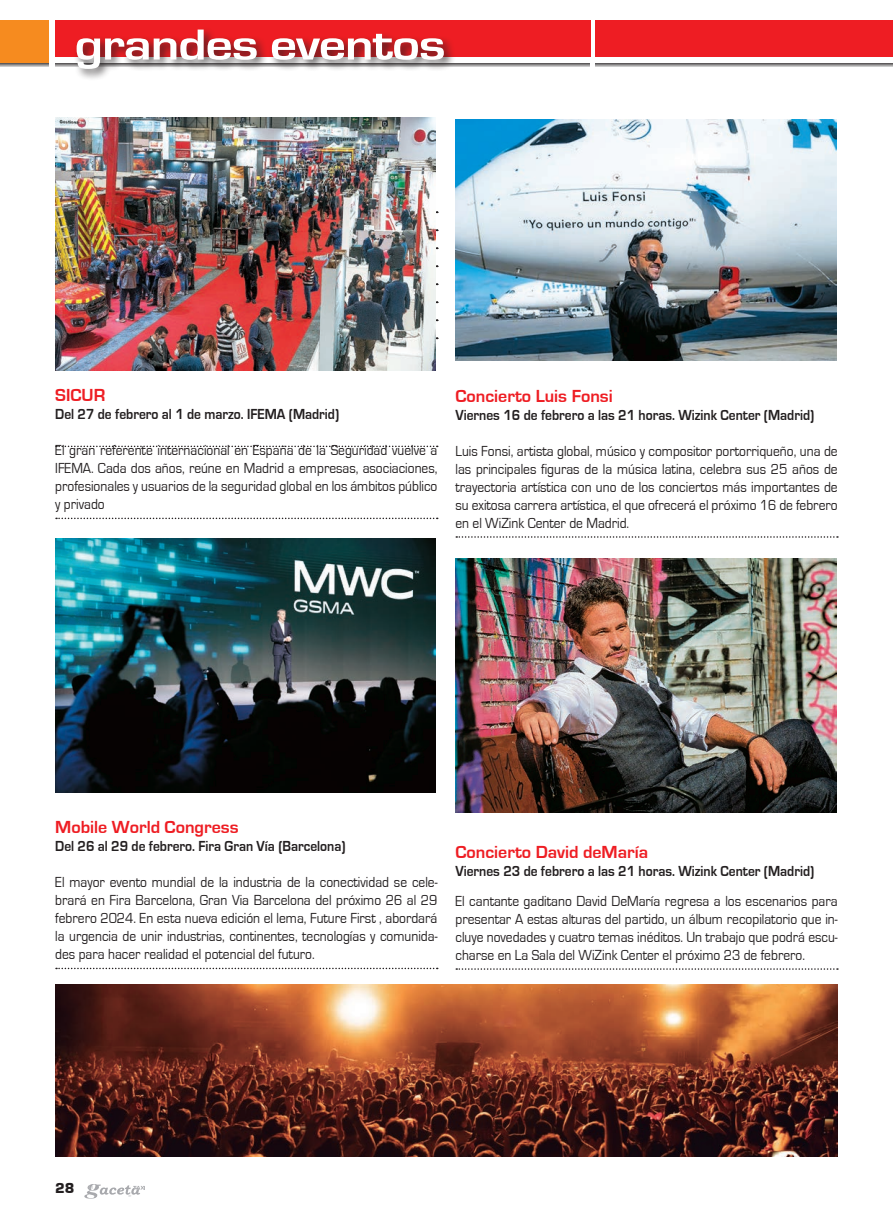
<style>
.page{position:relative;width:893px;height:1212px;background:#fff}
.page>*{position:absolute;margin:0;border:0;box-sizing:border-box;transform-origin:0 0}
.t1{font:700 45px "Eurostile";letter-spacing:-.02em;color:#fff;scale:1.2 1}
.t2{font:700 18px "Eurostile";color:#ee1d23}
.t3{font:15px/18px "Eurostile";color:#231f20;text-align:justify;scale:.9 1}
.t4{font:700 15px "Eurostile";color:#231f20;scale:.9 1}
.t5{font:900 15px "Eurostile";color:#231f20}
</style>
<div class="page">
<svg style="left:84px;top:1184px;width:60px;height:15px"></svg>
<svg style="left:595px;top:63px;width:298px;height:4px"></svg>
<div style="left:55px;top:21px;width:535px;height:37px;background:#ee1d23"></div>
<svg style="left:0;top:63px;width:49px;height:4px"></svg>
<div style="left:0;top:21px;width:49px;height:42px;background:#f68b1f"></div>
<div style="left:595px;top:21px;width:298px;height:38px;background:#ee1d23"></div>
<div style="left:595px;top:57px;width:298px;height:6px;background:#fff"></div>
<svg style="left:55px;top:63px;width:534px;height:4px"></svg>
<div style="left:55px;top:57px;width:534px;height:6px;background:#fff"></div>
<div style="left:73px;top:26px;width:383px;height:55px;background:#231f20;opacity:.75"></div>
<svg style="left:56px;top:446px;width:382px;height:1px"></svg>
<svg style="left:56px;top:518px;width:382px;height:1px"></svg>
<svg style="left:56px;top:968px;width:382px;height:1px"></svg>
<img style="left:55px;top:117px;width:381px;height:254px">
<img style="left:55px;top:538px;width:381px;height:254px">
<svg style="left:456px;top:536px;width:382px;height:2px"></svg>
<svg style="left:456px;top:968px;width:382px;height:2px"></svg>
<img style="left:455px;top:119px;width:381px;height:242px">
<img style="left:455px;top:559px;width:381px;height:254px">
<img style="left:55px;top:984px;width:783px;height:173px">
<h1 class="t1" style="left:75px;top:20px;width:311px">grandes eventos</h1>
<p class="t2" style="left:55px;top:385px;width:52px">SICUR</p>
<p class="t4" style="left:55px;top:406px;width:317px">Del 27 de febrero al 1 de marzo. IFEMA (Madrid)</p>
<p class="t3" style="left:55px;top:441px;width:426px">El gran referente internacional en España de la Seguridad vuelve a IFEMA. Cada dos años, reúne en Madrid a empresas, asociaciones, profesionales y usuarios de la seguridad global en los ámbitos público y privado</p>
<p class="t2" style="left:455px;top:386px;width:159px">Concierto Luis Fonsi</p>
<p class="t4" style="left:455px;top:407px;width:400px">Viernes 16 de febrero a las 21 horas. Wizink Center (Madrid)</p>
<p class="t3" style="left:455px;top:442px;width:426px">Luis Fonsi, artista global, músico y compositor portorriqueño, una de las principales figuras de la música latina, celebra sus 25 años de trayectoria artística con uno de los conciertos más importantes de su exitosa carrera artística, el que ofrecerá el próximo 16 de febrero en el WiZink Center de Madrid.</p>
<p class="t2" style="left:55px;top:817px;width:185px">Mobile World Congress</p>
<p class="t4" style="left:55px;top:838px;width:324px">Del 26 al 29 de febrero. Fira Gran Vía (Barcelona)</p>
<p class="t3" style="left:55px;top:873px;width:426px">El mayor evento mundial de la industria de la conectividad se cele&shy;brará en Fira Barcelona, Gran Via Barcelona del próximo 26 al 29 febrero 2024. En esta nueva edición el lema, Future First , abordará la urgencia de unir industrias, continentes, tecnologías y comunida&shy;des para hacer realidad el potencial del futuro.</p>
<p class="t2" style="left:455px;top:842px;width:194px">Concierto David deMaría</p>
<p class="t4" style="left:455px;top:863px;width:400px">Viernes 23 de febrero a las 21 horas. Wizink Center (Madrid)</p>
<p class="t3" style="left:455px;top:892px;width:426px">El cantante gaditano David DeMaría regresa a los escenarios para presentar A estas alturas del partido, un álbum recopilatorio que in&shy;cluye novedades y cuatro temas inéditos. Un trabajo que podrá escu&shy;charse en La Sala del WiZink Center el próximo 23 de febrero.</p>
<p class="t5" style="left:55px;top:1180px;width:21px">28</p>
</div>
